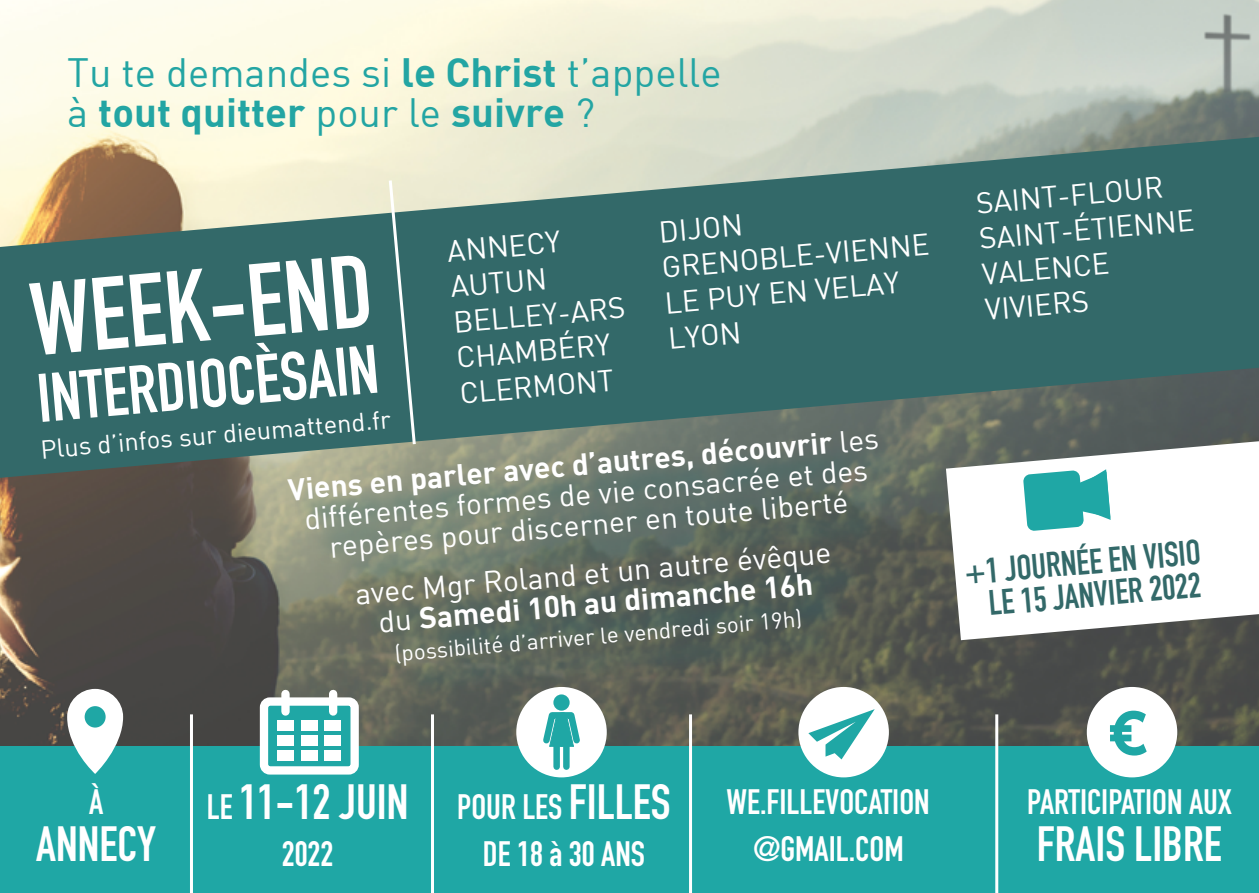
<style>
.page{position:relative;width:1259px;height:893px;background:#fff}
.page>*{position:absolute;margin:0;border:0;box-sizing:border-box;transform-origin:0 0}
.t1{font:700 101.4px "DIN Condensed";color:#fff}
.t2{font:700 67.5px "DIN Condensed";color:#fff}
.t3{font:700 48.9px "DIN Condensed";color:#fff}
.t4{font:40.2px "DIN";color:#23a5a3}
.t5{font:40.2px "DIN Bold";color:#23a5a3}
.t6{font:700 34.8px/46.5px "DIN Condensed";color:#fff;text-align:center}
.t7{font:700 34.8px/33px "DIN Condensed";color:#336969;text-align:center}
.t8{font:30px/30px "DIN";color:#fff;text-align:center}
.t9{font:30px "DIN Bold";color:#fff}
.t10{font:29.7px/35.7px "DIN";color:#fff}
.t11{font:25.5px "DIN";color:#fff}
.t12{font:22.5px "DIN";color:#fff}
.s1{font-family:"DIN Bold"}
.s2{font-family:"DIN"}
.s3{font-size:34.8px}
.s4{font-size:48.9px}
</style>
<div class="page">
<img style="left:0;top:0;width:1259px;height:747px">
<div style="left:294px;top:436px;width:621px;height:265px;background:#336969;opacity:.75"></div>
<svg style="left:0;top:137px;width:1259px;height:341px;background:#567c76"></svg>
<div style="left:0;top:747px;width:1259px;height:146px;background:#1fa7a5"></div>
<svg style="left:387px;top:177px;width:30px;height:270px;background:#5e8784"></svg>
<hr style="left:190px;top:714px;width:3px;height:179px;background:#fff">
<hr style="left:431px;top:714px;width:3px;height:179px;background:#fff">
<hr style="left:689px;top:714px;width:3px;height:179px;background:#fff">
<hr style="left:995px;top:714px;width:3px;height:179px;background:#fff">
<svg style="left:67px;top:689px;width:56px;height:85px"></svg>
<div style="left:85px;top:706px;width:21px;height:22px;background:#1fa7a5;border-radius:50%"></div>
<div style="left:516px;top:687px;width:91px;height:90px;background:#fff;border-radius:50%"></div>
<div style="left:798px;top:687px;width:91px;height:90px;background:#fff;border-radius:50%"></div>
<div style="left:1086px;top:687px;width:91px;height:90px;background:#fff;border-radius:50%"></div>
<svg style="left:543px;top:709px;width:37px;height:39px"></svg>
<div style="left:553px;top:744px;width:7px;height:23px;background:#1fa7a5"></div>
<div style="left:563px;top:744px;width:6px;height:23px;background:#1fa7a5"></div>
<div style="left:553px;top:694px;width:16px;height:17px;background:#1fa7a5;border-radius:50%"></div>
<svg style="left:808px;top:709px;width:66px;height:50px"></svg>
<div style="left:264px;top:701px;width:91px;height:69px;background:#1fa7a5;border-radius:6px"></div>
<div style="left:260px;top:697px;width:99px;height:78px;border:8px solid #fff;border-radius:6px"></div>
<div style="left:281px;top:694px;width:9px;height:17px;background:#fff"></div>
<div style="left:329px;top:694px;width:8px;height:17px;background:#fff"></div>
<div style="left:277px;top:720px;width:17px;height:11px;background:#fff"></div>
<div style="left:277px;top:735px;width:17px;height:11px;background:#fff"></div>
<div style="left:277px;top:750px;width:17px;height:10px;background:#fff"></div>
<div style="left:301px;top:720px;width:17px;height:11px;background:#fff"></div>
<div style="left:301px;top:735px;width:17px;height:11px;background:#fff"></div>
<div style="left:301px;top:750px;width:17px;height:10px;background:#fff"></div>
<div style="left:324px;top:720px;width:16px;height:11px;background:#fff"></div>
<div style="left:324px;top:735px;width:16px;height:11px;background:#fff"></div>
<div style="left:324px;top:750px;width:16px;height:10px;background:#fff"></div>
<svg style="left:1110px;top:711px;width:36px;height:44px"></svg>
<svg style="left:946px;top:441px;width:313px;height:199px"></svg>
<svg style="left:1023px;top:469px;width:87px;height:62px"></svg>
<h3 class="t4" style="left:67px;top:47px;width:656px">Tu te demandes si <span class="s1">le Christ</span> t’appelle</h3>
<h3 class="t5" style="left:67px;top:86px;width:529px"><span class="s2">à</span> tout quitter <span class="s2">pour le</span> suivre <span class="s2">?</span></h3>
<p class="t10" style="left:657px;top:214px;width:270px;rotate:-5deg">DIJON<br>GRENOBLE-VIENNE<br>LE PUY EN VELAY<br>LYON</p>
<p class="t10" style="left:446px;top:233px;width:174px;rotate:-5deg">ANNECY<br>AUTUN<br>BELLEY-ARS<br>CHAMBÉRY<br>CLERMONT</p>
<h1 class="t1" style="left:24px;top:252px;width:345px;rotate:-5deg">WEEK-END</h1>
<h2 class="t2" style="left:33px;top:353px;width:344px;rotate:-5deg">INTERDIOCÈSAIN</h2>
<p class="t11" style="left:39px;top:434px;width:353px;rotate:-5deg">Plus d’infos sur dieumattend.fr</p>
<p class="t9" style="left:287px;top:470px;width:594px;rotate:-5deg">Viens en parler avec d’autres, découvrir <span class="s2">les</span></p>
<p class="t8" style="left:303px;top:503px;width:567px;rotate:-5deg">différentes formes de vie consacrée et des repères pour discerner en toute liberté</p>
<p class="t8" style="left:354px;top:578px;width:479px;rotate:-5deg">avec Mgr Roland et un autre évêque</p>
<p class="t9" style="left:377px;top:602px;width:438px;rotate:-5deg"><span class="s2">du</span> Samedi 10h au dimanche 16h</p>
<p class="t12" style="left:394px;top:639px;width:410px;rotate:-5deg">(possibilité d’arriver le vendredi soir 19h)</p>
<p class="t10" style="left:974px;top:185px;width:217px;rotate:-5deg">SAINT-FLOUR<br>SAINT-ÉTIENNE<br>VALENCE<br>VIVIERS</p>
<p class="t7" style="left:963px;top:556px;width:238px;rotate:-5deg">+1 JOURNÉE EN VISIO<br>LE 15 JANVIER 2022</p>
<p class="t6" style="left:89px;top:779px;width:16px">À</p>
<h3 class="t3" style="left:36px;top:811px;width:121px">ANNECY</h3>
<h3 class="t3" style="left:207px;top:769px;width:203px"><span class="s3">LE</span> 11-12 JUIN</h3>
<p class="t6" style="left:282px;top:830px;width:53px">2022</p>
<p class="t6" style="left:457px;top:784px;width:215px">POUR LES <span class="s4">FILLES<br></span>DE 18 à 30 ANS</p>
<p class="t6" style="left:726px;top:779px;width:205px">WE.FILLEVOCATION @GMAIL.COM</p>
<p class="t6" style="left:1027px;top:779px;width:206px">PARTICIPATION AUX</p>
<h3 class="t3" style="left:1036px;top:811px;width:187px">FRAIS LIBRE</h3>
</div>
